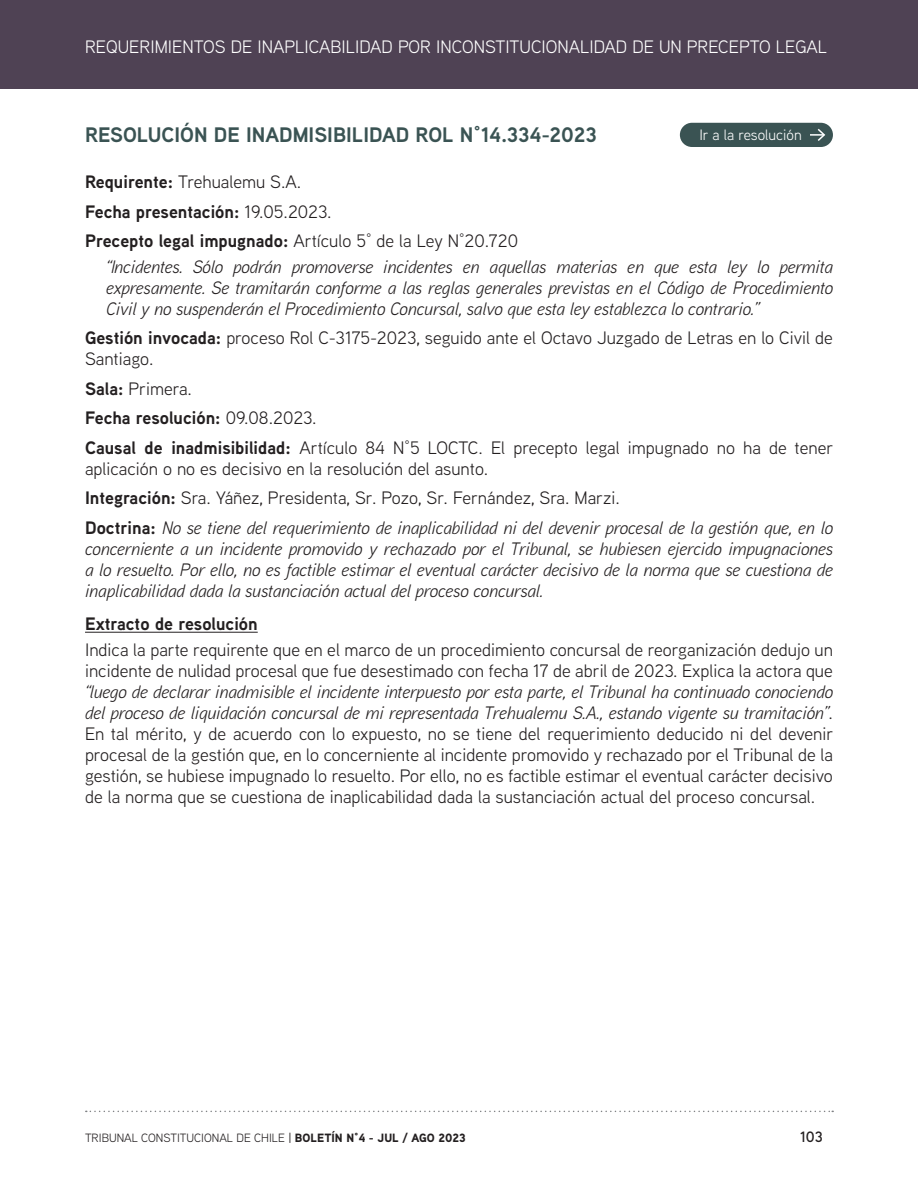
<style>
.page{position:relative;width:918px;height:1188px;background:#fff}
.page>*{position:absolute;margin:0;border:0;box-sizing:border-box;transform-origin:0 0}
.t1{font:700 21px "Aaux Next";color:#3a5353}
.t2{font:18px/21px "Aaux Next";color:#231f20}
.t3{font:italic 18px/21px "Aaux Next";color:#231f20;text-align:justify}
.t4{font:700 18px/29.5px "Aaux Next";color:#231f20}
.t5{font:18px "Aaux Next";color:#fff}
.t6{font:15px "Aaux Next";color:#fff}
.t7{font:600 15px "Aaux Next";color:#231f20}
.t8{font:12px "Aaux Next";color:#231f20}
.s1{font-weight:400}
.s2{font-weight:700}
.s3{font-style:italic}
.s4{font-weight:500}
.s5{font-weight:900}
</style>
<div class="page">
<div style="left:0;top:0;width:918px;height:88px;background:#4f4254"></div>
<svg style="left:86px;top:1111px;width:747px;height:1px"></svg>
<hr style="left:85px;top:632px;width:173px;height:1px;background:#231f20">
<div style="left:680px;top:123px;width:153px;height:24px;background:#3a5353;border-radius:12px"></div>
<svg style="left:810px;top:128px;width:16px;height:13px"></svg>
<p class="t5" style="left:85px;top:35px;width:744px">REQUERIMIENTOS DE INAPLICABILIDAD POR INCONSTITUCIONALIDAD DE UN PRECEPTO LEGAL</p>
<p class="t1" style="left:85px;top:120px;width:513px">RESOLUCIÓN DE INADMISIBILIDAD ROL N°14.334-2023</p>
<p class="t4" style="left:85px;top:167px;width:435px">Requirente: <span class="s1">Trehualemu S.A.<br></span>Fecha presentación: <span class="s1">19.05.2023.<br></span>Precepto legal impugnado: <span class="s1">Artículo 5° de la Ley N°20.720</span></p>
<p class="t3" style="left:106px;top:255px;width:728px">“Incidentes. Sólo podrán promoverse incidentes en aquellas materias en que esta ley lo permita expresamente. Se tramitarán conforme a las reglas generales previstas en el Código de Procedimiento Civil y no suspenderán el Procedimiento Concursal, salvo que esta ley establezca lo contrario.”</p>
<p class="t2" style="left:85px;top:327px;width:749px"><span class="s2">Gestión invocada:</span> proceso Rol C-3175-2023, seguido ante el Octavo Juzgado de Letras en lo Civil de<br>Santiago.</p>
<p class="t2" style="left:85px;top:373px;width:750px;line-height:29.5px"><span class="s2">Sala:</span> Primera.<br><span class="s2">Fecha resolución:</span> 09.08.2023.<br><span class="s2">Causal de inadmisibilidad:</span> Artículo 84 N°5 LOCTC. El precepto legal impugnado no ha de tener</p>
<p class="t2" style="left:85px;top:453px;width:749px;line-height:29.5px">aplicación o no es decisivo en la resolución del asunto.<br><span class="s2">Integración:</span> Sra. Yáñez, Presidenta, Sr. Pozo, Sr. Fernández, Sra. Marzi.<br><span class="s2">Doctrina:</span> <span class="s3">No se tiene del requerimiento de inaplicabilidad ni del devenir procesal de la gestión que, en lo</span></p>
<p class="t3" style="left:85px;top:537px;width:749px">concerniente a un incidente promovido y rechazado por el Tribunal, se hubiesen ejercido impugnaciones a lo resuelto. Por ello, no es factible estimar el eventual carácter decisivo de la norma que se cuestiona de inaplicabilidad dada la sustanciación actual del proceso concursal.</p>
<p class="t4" style="left:85px;top:609px;width:174px">Extracto de resolución</p>
<p class="t2" style="left:85px;top:638px;width:749px">Indica la parte requirente que en el marco de un procedimiento concursal de reorganización dedujo un incidente de nulidad procesal que fue desestimado con fecha 17 de abril de 2023. Explica la actora que</p>
<p class="t2" style="left:85px;top:680px;width:750px;text-align:justify"><span class="s3">“luego de declarar inadmisible el incidente interpuesto por esta parte, el Tribunal ha continuado conociendo del proceso de liquidación concursal de mi representada Trehualemu S.A., estando vigente su tramitación”</span>.<br>En tal mérito, y de acuerdo con lo expuesto, no se tiene del requerimiento deducido ni del devenir procesal de la gestión que, en lo concerniente al incidente promovido y rechazado por el Tribunal de la gestión, se hubiese impugnado lo resuelto. Por ello, no es factible estimar el eventual carácter decisivo de la norma que se cuestiona de inaplicabilidad dada la sustanciación actual del proceso concursal.</p>
<p class="t6" style="left:699px;top:125px;width:104px">Ir a la resolución</p>
<p class="t8" style="left:85px;top:1130px;width:382px">TRIBUNAL CONSTITUCIONAL DE CHILE <span class="s4">|</span> <span class="s5">BOLETÍN N°4 - JUL / AGO 2023</span></p>
<p class="t7" style="left:800px;top:1127px;width:24px">103</p>
</div>
